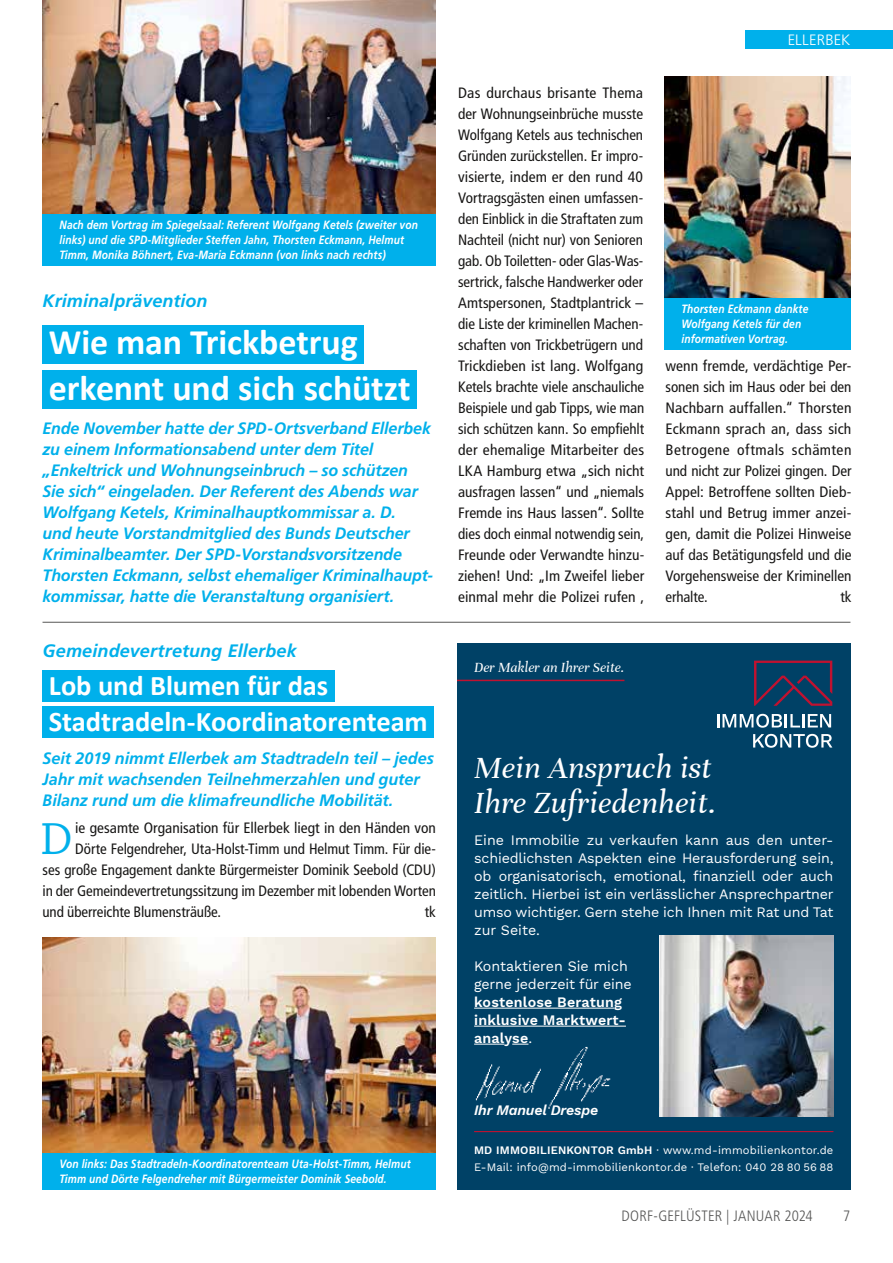
<style>
.page{position:relative;width:893px;height:1263px;background:#fff}
.page>*{position:absolute;margin:0;border:0;box-sizing:border-box;transform-origin:0 0}
.t1{font:47.25px "Chaparral Pro";color:#00b0eb}
.t2{font:700 36px/45.3px "Calibri";letter-spacing:-.005em;color:#fff}
.t3{font:italic 33px/34.8px "Unna";letter-spacing:.01em;color:#fff}
.t4{font:700 28.5px/35.8px "Calibri";letter-spacing:-.005em;color:#fff}
.t5{font:italic 700 18px "Frutiger LT Std";letter-spacing:.005em;color:#00b0eb}
.t6{font:italic 700 16.5px/21px "Frutiger LT Std";letter-spacing:-.005em;color:#00b0eb}
.t7{font:condensed 15px/21px "Frutiger LT Std";letter-spacing:-.005em;color:#181716;text-align:justify;scale:1.04 1}
.t8{font:condensed 15px "Frutiger LT Std";letter-spacing:-.005em;color:#181716}
.t9{font:300 condensed 15px "Frutiger LT Std";letter-spacing:.01em;color:#565655}
.t10{font:italic 15px "Unna";color:#fff}
.t11{font:300 15px "Frutiger LT Std";letter-spacing:.01em;color:#fff}
.t12{font:14.25px/18px "Work Sans";letter-spacing:-.01em;color:#fff;text-align:justify}
.t13{font:600 14.25px/18px "Work Sans";letter-spacing:.015em;color:#fff}
.t14{font:italic 600 14.25px "Work Sans";letter-spacing:-.01em;color:#fff}
.t15{font:italic 700 12px/15px "Frutiger LT Std";letter-spacing:.01em;color:#fff;scale:.85 1}
.t16{font:11.25px/16.5px "Work Sans";letter-spacing:.01em;color:#fff}
.s1{font-weight:400}
.s2{font-weight:600}
</style>
<div class="page">
<div style="left:43px;top:671px;width:292px;height:31px;background:#00b0eb"></div>
<div style="left:43px;top:707px;width:391px;height:31px;background:#00b0eb"></div>
<div style="left:43px;top:325px;width:321px;height:38px;background:#00b0eb"></div>
<div style="left:43px;top:370px;width:374px;height:39px;background:#00b0eb"></div>
<hr style="left:43px;top:622px;width:807px;height:1px;background:#565655">
<img style="left:664px;top:77px;width:186px;height:221px">
<img style="left:43px;top:0;width:393px;height:214px">
<img style="left:43px;top:938px;width:393px;height:215px">
<div style="left:664px;top:298px;width:186px;height:52px;background:#00b0eb"></div>
<div style="left:43px;top:214px;width:393px;height:52px;background:#00b0eb"></div>
<div style="left:43px;top:1153px;width:393px;height:37px;background:#00b0eb"></div>
<div style="left:745px;top:31px;width:148px;height:18px;background:#00b0eb"></div>
<div style="left:457px;top:644px;width:393px;height:546px;background:#004166"></div>
<img style="left:474px;top:1043px;width:137px;height:66px">
<hr style="left:457px;top:680px;width:167px;height:1px;background:#c01230">
<hr style="left:474px;top:1008px;width:140px;height:1px;background:#fff">
<hr style="left:474px;top:1026px;width:152px;height:1px;background:#fff">
<hr style="left:474px;top:1044px;width:30px;height:1px;background:#fff">
<svg style="left:512px;top:1044px;width:16px;height:1px"></svg>
<svg style="left:717px;top:714px;width:114px;height:14px"></svg>
<svg style="left:753px;top:734px;width:79px;height:14px"></svg>
<svg style="left:754px;top:661px;width:78px;height:45px"></svg>
<hr style="left:474px;top:1131px;width:359px;height:1px;background:#c01230">
<img style="left:660px;top:936px;width:173px;height:181px">
<p class="t15" style="left:60px;top:218px;width:423px">Nach dem Vortrag im Spiegelsaal: Referent Wolfgang Ketels (zweiter von links) und die SPD-Mitglieder Steffen Jahn, Thorsten Eckmann, Helmut<br>Timm, Monika Böhnert, Eva-Maria Eckmann (von links nach rechts)</p>
<p class="t5" style="left:43px;top:290px;width:167px">Kriminalprävention</p>
<h2 class="t2" style="left:49px;top:319px;width:363px">Wie man Trickbetrug erkennt und sich schützt</h2>
<p class="t6" style="left:43px;top:417px;width:392px">Ende November hatte der SPD-Ortsverband Ellerbek zu einem Informationsabend unter dem Titel „Enkeltrick und Wohnungseinbruch – so schützen Sie sich“ eingeladen. Der Referent des Abends war Wolfgang Ketels, Kriminalhauptkommissar a. D.<br>und heute Vorstandmitglied des Bunds Deutscher Kriminalbeamter. Der SPD-Vorstandsvorsitzende Thorsten Eckmann, selbst ehemaliger Kriminalhaupt&shy;kommissar, hatte die Veranstaltung organisiert.</p>
<p class="t5" style="left:43px;top:640px;width:256px">Gemeindevertretung Ellerbek</p>
<h3 class="t4" style="left:49px;top:666px;width:380px">Lob und Blumen für das<br>Stadtradeln-Koordinatorenteam</h3>
<p class="t6" style="left:43px;top:748px;width:393px">Seit 2019 nimmt Ellerbek am Stadtradeln teil – jedes<br>Jahr mit wachsenden Teilnehmerzahlen und guter<br>Bilanz rund um die klimafreundliche Mobilität.</p>
<h1 class="t1" style="left:40px;top:812px;width:34px">D</h1>
<p class="t8" style="left:75px;top:819px;width:362px">ie gesamte Organisation für Ellerbek liegt in den Händen von</p>
<p class="t8" style="left:75px;top:840px;width:362px">Dörte Felgendreher, Uta-Holst-Timm und Helmut Timm. Für die-</p>
<p class="t8" style="left:43px;top:861px;width:395px">ses große Engagement dankte Bürgermeister Dominik Seebold (CDU)</p>
<p class="t8" style="left:43px;top:882px;width:395px">in der Gemeindevertretungssitzung im Dezember mit lobenden Worten</p>
<p class="t8" style="left:43px;top:903px;width:180px">und überreichte Blumensträuße.</p>
<p class="t8" style="left:425px;top:903px;width:13px">tk</p>
<p class="t7" style="left:458px;top:82px;width:180px">Das durchaus brisante Thema der Wohnungseinbrüche musste Wolfgang Ketels aus technischen Gründen zurückstellen. Er impro&shy;visierte, indem er den rund 40<br>Vortragsgästen einen umfassen&shy;den Einblick in die Straftaten zum Nachteil (nicht nur) von Senioren gab. Ob Toiletten- oder Glas-Was&shy;sertrick, falsche Handwerker oder Amtspersonen, Stadtplantrick – die Liste der kriminellen Machen&shy;schaften von Trickbetrügern und Trickdieben ist lang. Wolfgang Ketels brachte viele anschauliche Beispiele und gab Tipps, wie man sich schützen kann. So empfiehlt der ehemalige Mitarbeiter des LKA Hamburg etwa „sich nicht ausfragen lassen“ und „niemals Fremde ins Haus lassen“. Sollte dies doch einmal notwendig sein, Freunde oder Verwandte hinzu&shy;ziehen! Und: „Im Zweifel lieber einmal mehr die Polizei rufen ,</p>
<p class="t11" style="left:788px;top:32px;width:64px">ELLERBEK</p>
<p class="t15" style="left:681px;top:302px;width:151px">Thorsten Eckmann dankte<br>Wolfgang Ketels für den informativen Vortrag.</p>
<p class="t7" style="left:665px;top:355px;width:180px">wenn fremde, verdächtige Per&shy;sonen sich im Haus oder bei den Nachbarn auffallen.“ Thorsten Eckmann sprach an, dass sich Betrogene oftmals schämten und nicht zur Polizei gingen. Der Appel: Betroffene sollten Dieb&shy;stahl und Betrug immer anzei&shy;gen, damit die Polizei Hinweise auf das Betätigungsfeld und die Vorgehensweise der Kriminellen erhalte.</p>
<p class="t8" style="left:840px;top:588px;width:13px">tk</p>
<p class="t10" style="left:474px;top:659px;width:152px">Der Makler an Ihrer Seite.</p>
<h3 class="t3" style="left:474px;top:750px;width:244px">Mein Anspruch ist<br>Ihre Zufriedenheit.</h3>
<p class="t12" style="left:474px;top:831px;width:361px">Eine Immobilie zu verkaufen kann aus den unter&shy;schiedlichsten Aspekten eine Herausforderung sein, ob organisatorisch, emotional, finanziell oder auch zeitlich. Hierbei ist ein verlässlicher Ansprechpartner umso wichtiger. Gern stehe ich Ihnen mit Rat und Tat zur Seite.</p>
<p class="t12" style="left:474px;top:956px;width:159px">Kontaktieren Sie mich gerne jederzeit für eine</p>
<p class="t13" style="left:474px;top:993px;width:153px">kostenlose Beratung inklusive Marktwert&shy;analyse<span class="s1">.</span></p>
<p class="t15" style="left:60px;top:1157px;width:415px">Von links: Das Stadtradeln-Koordinatorenteam Uta-Holst-Timm, Helmut<br>Timm und Dörte Felgendreher mit Bürgermeister Dominik Seebold.</p>
<p class="t14" style="left:474px;top:1099px;width:126px">Ihr Manuel Drespe</p>
<p class="t16" style="left:474px;top:1142px;width:361px"><span class="s2">MD IMMOBILIENKONTOR GmbH</span> · www.md-immobilienkontor.de<br>E-Mail: info@md-immobilienkontor.de · Telefon: 040 28 80 56 88</p>
<p class="t9" style="left:621px;top:1207px;width:193px">DORF-GEFLÜSTER | JANUAR 2024</p>
<p class="t9" style="left:843px;top:1207px;width:9px">7</p>
</div>
